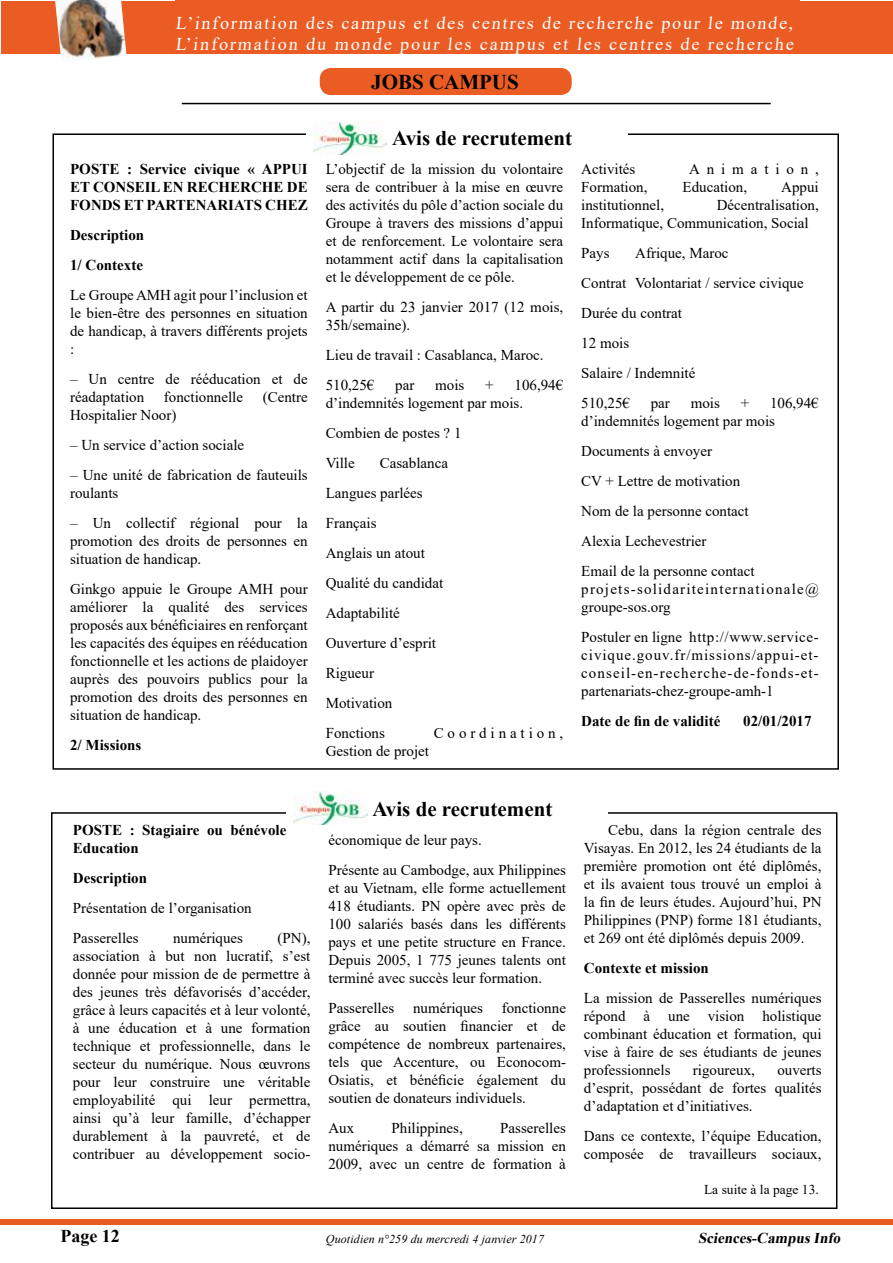
<style>
.page{position:relative;width:893px;height:1263px;background:#fff}
.page>*{position:absolute;margin:0;border:0;box-sizing:border-box;transform-origin:0 0}
.t1{font:700 21px "Times New Roman";color:#000}
.t2{font:18px/21.6px "Times New Roman";letter-spacing:.105em;color:#fff}
.t3{font:700 18px "Times New Roman";color:#000}
.t4{font:15px/18px "Times New Roman";color:#000}
.t5{font:700 15px/18px "Times New Roman";color:#000}
.t6{font:15px/18px "Times New Roman";letter-spacing:.08em;color:#000}
.t7{font:italic 700 15px "Times New Roman";color:#000}
.t8{font:15px "Times New Roman";letter-spacing:.26em;color:#000}
.t9{font:15px "Times New Roman";letter-spacing:.455em;color:#000}
.t10{font:13.5px "Times New Roman";color:#000}
.t11{font:italic 12px "Times New Roman";letter-spacing:.01em;color:#000}
</style>
<div class="page">
<div style="left:1px;top:1219px;width:892px;height:6px;background:#ea5c24"></div>
<hr style="left:182px;top:103px;width:589px;height:1px;background:#000">
<div style="left:1px;top:1px;width:892px;height:53px;background:#ea5c24"></div>
<img style="left:55px;top:0;width:72px;height:61px">
<div style="left:175px;top:0;width:625px;height:53px;background:#ea5c24"></div>
<img style="left:314px;top:121px;width:73px;height:33px">
<div style="left:320px;top:69px;width:251px;height:25px;background:#ea5c24;border-radius:11px"></div>
<div style="left:320px;top:68px;width:252px;height:27px;border:2px solid #ea5c24;border-radius:11px"></div>
<img style="left:294px;top:792px;width:73px;height:33px">
<p class="t2" style="left:175px;top:11px;width:622px">L’information des campus et des centres de recherche pour le monde,<br>L’information du monde pour les campus et les centres de recherche</p>
<h1 class="t1" style="left:371px;top:66px;width:149px">JOBS CAMPUS</h1>
<p class="t5" style="left:70px;top:159px;width:239px;text-align:justify">POSTE : Service civique « APPUI ET CONSEIL EN RECHERCHE DE FONDS ET PARTENARIATS CHEZ</p>
<p class="t5" style="left:70px;top:219px;width:76px;line-height:30px">Description<br>1/ Contexte</p>
<p class="t4" style="left:70px;top:285px;width:239px;text-align:justify">Le Groupe AMH agit pour l’inclusion et le bien-être des personnes en situation de handicap, à travers différents projets :</p>
<p class="t4" style="left:70px;top:369px;width:239px">– Un centre de rééducation et de réadaptation</p>
<p class="t4" style="left:164px;top:387px;width:81px">fonctionnelle</p>
<p class="t4" style="left:263px;top:387px;width:46px">(Centre</p>
<p class="t4" style="left:70px;top:405px;width:108px">Hospitalier Noor)</p>
<p class="t4" style="left:70px;top:435px;width:176px">– Un service d’action sociale</p>
<p class="t4" style="left:70px;top:465px;width:239px">– Une unité de fabrication de fauteuils roulants</p>
<p class="t4" style="left:70px;top:513px;width:239px;text-align:justify">– Un collectif régional pour la promotion des droits de personnes en situation de handicap.</p>
<p class="t4" style="left:70px;top:579px;width:239px;text-align:justify">Ginkgo appuie le Groupe AMH pour améliorer la qualité des services proposés aux bénéficiaires en renforçant les capacités des équipes en rééducation fonctionnelle et les actions de plaidoyer auprès des pouvoirs publics pour la promotion des droits des personnes en situation de handicap.</p>
<p class="t5" style="left:70px;top:735px;width:73px">2/ Missions</p>
<h1 class="t1" style="left:392px;top:123px;width:182px">Avis de recrutement</h1>
<p class="t4" style="left:326px;top:159px;width:239px;text-align:justify">L’objectif de la mission du volontaire sera de contribuer à la mise en œuvre des activités du pôle d’action sociale du Groupe à travers des missions d’appui et de renforcement. Le volontaire sera notamment actif dans la capitalisation et le développement de ce pôle.</p>
<p class="t4" style="left:326px;top:297px;width:239px">A partir du 23 janvier 2017 (12 mois,<br>35h/semaine).</p>
<p class="t4" style="left:326px;top:339px;width:219px;line-height:30px">Lieu de travail : Casablanca, Maroc.<br>510,25€</p>
<p class="t4" style="left:395px;top:375px;width:21px">par</p>
<p class="t4" style="left:435px;top:375px;width:31px">mois</p>
<p class="t4" style="left:485px;top:375px;width:10px">+</p>
<p class="t4" style="left:326px;top:375px;width:239px;text-indent:189px">106,94€ d’indemnités logement par mois.</p>
<p class="t4" style="left:326px;top:417px;width:137px;line-height:30px">Combien de postes ? 1<br>Ville</p>
<p class="t4" style="left:326px;top:447px;width:124px;line-height:30px;text-indent:54px">Casablanca<br>Langues parlées<br>Français<br>Anglais un atout<br>Qualité du candidat<br>Adaptabilité<br>Ouverture d’esprit<br>Rigueur<br>Motivation<br>Fonctions</p>
<p class="t8" style="left:434px;top:722px;width:131px">Coordination,</p>
<p class="t4" style="left:326px;top:741px;width:105px">Gestion de projet</p>
<p class="t4" style="left:581px;top:159px;width:56px">Activités</p>
<p class="t9" style="left:689px;top:158px;width:131px">Animation,</p>
<p class="t4" style="left:581px;top:177px;width:68px">Formation,</p>
<p class="t4" style="left:682px;top:177px;width:66px">Education,</p>
<p class="t4" style="left:781px;top:177px;width:39px">Appui</p>
<p class="t4" style="left:581px;top:195px;width:84px">institutionnel,</p>
<p class="t4" style="left:581px;top:195px;width:239px;text-indent:135px">Décentralisation,<br>Informatique, Communication, Social</p>
<p class="t4" style="left:581px;top:243px;width:30px">Pays</p>
<p class="t4" style="left:581px;top:237px;width:224px;line-height:30px;text-indent:54px">Afrique, Maroc<br>Contrat Volontariat / service civique<br>Durée du contrat<br>12 mois<br>Salaire / Indemnité<br>510,25€</p>
<p class="t4" style="left:651px;top:393px;width:21px">par</p>
<p class="t4" style="left:691px;top:393px;width:31px">mois</p>
<p class="t4" style="left:741px;top:393px;width:10px">+</p>
<p class="t4" style="left:581px;top:393px;width:239px;text-indent:189px">106,94€ d’indemnités logement par mois</p>
<p class="t4" style="left:581px;top:435px;width:175px;line-height:30px">Documents à envoyer<br>CV + Lettre de motivation<br>Nom de la personne contact<br>Alexia Lechevestrier<br>Email de la personne contact</p>
<p class="t6" style="left:581px;top:579px;width:239px">projets-solidariteinternationale@ groupe-sos.org</p>
<p class="t4" style="left:581px;top:627px;width:239px;text-align:justify">Postuler en ligne http://www.service&shy;civique.gouv.fr/missions/appui-et&shy;conseil-en-recherche-de-fonds-et&shy;partenariats-chez-groupe-amh-1</p>
<p class="t5" style="left:581px;top:711px;width:141px">Date de fin de validité</p>
<p class="t5" style="left:743px;top:711px;width:70px">02/01/2017</p>
<p class="t5" style="left:73px;top:821px;width:215px">POSTE : Stagiaire ou bénévole<br>Education</p>
<p class="t5" style="left:73px;top:869px;width:76px">Description</p>
<p class="t4" style="left:73px;top:893px;width:180px;line-height:30px">Présentation de l’organisation<br>Passerelles</p>
<p class="t4" style="left:73px;top:929px;width:239px;text-align:justify;text-indent:205px">(PN), association à but non lucratif, s’est donnée pour mission de de permettre à des jeunes très défavorisés d’accéder, grâce à leurs capacités et à leur volonté, à une éducation et à une formation technique et professionnelle, dans le secteur du numérique. Nous œuvrons pour leur construire une véritable employabilité qui leur permettra, ainsi qu’à leur famille, d’échapper durablement à la pauvreté, et de contribuer au développement socio-</p>
<p class="t4" style="left:173px;top:929px;width:71px">numériques</p>
<h1 class="t1" style="left:372px;top:794px;width:182px">Avis de recrutement</h1>
<p class="t4" style="left:328px;top:824px;width:239px;line-height:30px">économique de leur pays.<br>Présente au Cambodge, aux Philippines</p>
<p class="t4" style="left:328px;top:878px;width:239px;text-align:justify">et au Vietnam, elle forme actuellement 418 étudiants. PN opère avec près de 100 salariés basés dans les différents pays et une petite structure en France.<br>Depuis 2005, 1 775 jeunes talents ont terminé avec succès leur formation.</p>
<p class="t4" style="left:328px;top:998px;width:67px">Passerelles</p>
<p class="t4" style="left:413px;top:998px;width:71px">numériques</p>
<p class="t4" style="left:328px;top:998px;width:239px;text-align:justify;text-indent:173px">fonctionne grâce au soutien financier et de compétence de nombreux partenaires, tels que Accenture, ou Econocom-Osiatis, et bénéficie également du soutien de donateurs individuels.</p>
<p class="t4" style="left:328px;top:1118px;width:27px">Aux</p>
<p class="t4" style="left:392px;top:1118px;width:73px">Philippines,</p>
<p class="t4" style="left:328px;top:1118px;width:239px;text-align:justify;text-indent:172px">Passerelles numériques a démarré sa mission en 2009, avec un centre de formation à</p>
<p class="t4" style="left:584px;top:821px;width:239px;text-align:justify;text-indent:24px">Cebu, dans la région centrale des Visayas. En 2012, les 24 étudiants de la première promotion ont été diplômés, et ils avaient tous trouvé un emploi à la fin de leurs études. Aujourd’hui, PN Philippines (PNP) forme 181 étudiants, et 269 ont été diplômés depuis 2009.</p>
<p class="t5" style="left:584px;top:959px;width:126px">Contexte et mission</p>
<p class="t4" style="left:584px;top:989px;width:239px;text-align:justify">La mission de Passerelles numériques répond à une vision holistique combinant éducation et formation, qui vise à faire de ses étudiants de jeunes professionnels</p>
<p class="t4" style="left:693px;top:1061px;width:64px">rigoureux,</p>
<p class="t4" style="left:584px;top:1061px;width:239px;text-align:justify;text-indent:193px">ouverts d’esprit, possédant de fortes qualités d’adaptation et d’initiatives.</p>
<p class="t4" style="left:584px;top:1127px;width:239px">Dans ce contexte, l’équipe Education, composée de travailleurs sociaux,</p>
<p class="t10" style="left:704px;top:1180px;width:116px">La suite à la page 13.</p>
<p class="t3" style="left:60px;top:1223px;width:61px">Page 12</p>
<p class="t11" style="left:326px;top:1231px;width:220px">Quotidien n°259 du mercredi 4 janvier 2017</p>
<p class="t7" style="left:698px;top:1227px;width:147px">Sciences-CampusInfo</p>
</div>
